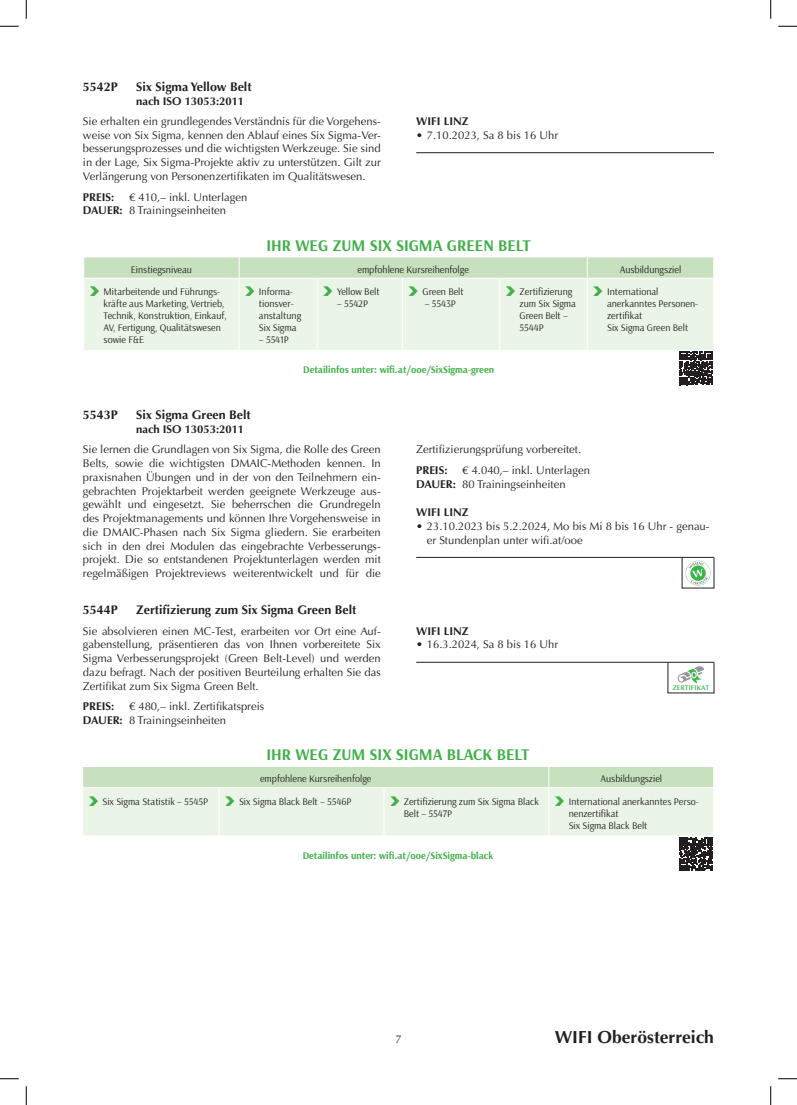
<style>
.page{position:relative;width:797px;height:1105px;background:#fff}
.page>*{position:absolute;margin:0;border:0;box-sizing:border-box;transform-origin:0 0}
.t1{font:700 17.5px "Optima";color:#231f20}
.t2{font:700 16.25px "Arsenal";color:#41b049}
.Kurstitel_10_11{font:700 12.5px "Optima";color:#231f20}
.Kurstext_9_11pt{font:11.25px/13.8px "Optima";color:#231f20;text-align:justify}
.Dauer{font:11.25px "Optima";color:#231f20}
.Preis{font:11.25px "Optima";color:#231f20}
.Kurstitel_10_11-2{font:700 11.25px "Optima";color:#231f20}
.Ort{font:700 11.25px "Optima";color:#231f20}
.Preis-2{font:700 11.25px "Optima";color:#231f20}
.t3{font:10px/12px "Arsenal";color:#231f20}
.t4{font:700 10px "Arsenal";color:#41b049}
.t5{font:600 6.88px "Optima LT Std";color:#3ab54a}
.s1{font-weight:700}
.s2{font-family:"WIFI Pfeil";color:#41b049}
</style>
<div class="page">
<hr style="left:416px;top:152px;width:298px;height:1px;background:#231f20">
<div style="left:84px;top:279px;width:629px;height:71px;background:#eaf4e7"></div>
<svg style="left:84px;top:257px;width:630px;height:21px;background:#c8e2c1"></svg>
<hr style="left:239px;top:278px;width:1px;height:72px;background:#fff">
<hr style="left:317px;top:278px;width:1px;height:72px;background:#fff">
<hr style="left:402px;top:278px;width:1px;height:72px;background:#fff">
<hr style="left:499px;top:278px;width:1px;height:72px;background:#fff">
<hr style="left:587px;top:278px;width:1px;height:72px;background:#fff">
<svg style="left:679px;top:352px;width:34px;height:33px"></svg>
<hr style="left:416px;top:557px;width:298px;height:1px;background:#231f20">
<svg style="left:685px;top:561px;width:25px;height:25px"></svg>
<hr style="left:416px;top:662px;width:298px;height:1px;background:#231f20">
<svg style="left:677px;top:666px;width:27px;height:17px"></svg>
<svg style="left:83px;top:767px;width:630px;height:104px"></svg>
<svg style="left:0;top:25px;width:19px;height:2px"></svg>
<svg style="left:778px;top:25px;width:19px;height:2px"></svg>
<svg style="left:0;top:1078px;width:19px;height:1px"></svg>
<svg style="left:778px;top:1078px;width:19px;height:1px"></svg>
<svg style="left:25px;top:0;width:2px;height:19px"></svg>
<svg style="left:25px;top:1086px;width:2px;height:19px"></svg>
<svg style="left:770px;top:0;width:1px;height:19px"></svg>
<svg style="left:770px;top:1086px;width:1px;height:19px"></svg>
<p class="Kurstitel_10_11" style="left:83px;top:79px;width:36px">5542P</p>
<p class="Kurstitel_10_11" style="left:136px;top:79px;width:117px">Six Sigma Yellow Belt</p>
<p class="Kurstitel_10_11-2" style="left:136px;top:94px;width:109px">nach ISO 13053:2011</p>
<p class="Kurstext_9_11pt" style="left:83px;top:114px;width:299px">Sie erhalten ein grundlegendes Verständnis für die Vorgehens&shy;weise von Six Sigma, kennen den Ablauf eines Six Sigma-Ver&shy;besserungsprozesses und die wichtigsten Werkzeuge. Sie sind in der Lage, Six Sigma-Projekte aktiv zu unterstützen. Gilt zur Verlängerung von Personenzertifikaten im Qualitätswesen.</p>
<p class="Preis-2" style="left:83px;top:190px;width:33px">PREIS:</p>
<p class="Preis" style="left:129px;top:190px;width:120px">€ 410,– inkl. Unterlagen</p>
<p class="Dauer" style="left:83px;top:204px;width:145px"><span class="s1">DAUER:</span> 8 Trainingseinheiten</p>
<p class="Ort" style="left:416px;top:115px;width:54px">WIFI LINZ</p>
<p class="Kurstext_9_11pt" style="left:416px;top:128px;width:143px">• 7.10.2023, Sa 8 bis 16 Uhr</p>
<p class="t2" style="left:266px;top:234px;width:266px">IHR WEG ZUM SIX SIGMA GREEN BELT</p>
<p class="t3" style="left:131px;top:263px;width:63px">Einstiegsniveau</p>
<p class="t3" style="left:357px;top:263px;width:113px">empfohlene Kursreihenfolge</p>
<p class="t3" style="left:619px;top:263px;width:63px">Ausbildungsziel</p>
<p class="t3" style="left:104px;top:286px;width:124px;text-indent:-14px"><span class="s2">P</span> Mitarbeitende und Führungs&shy;kräfte aus Marketing, Vertrieb,<br>Technik, Konstruktion, Einkauf,<br>AV, Fertigung, Qualitätswesen sowie F&amp;E</p>
<p class="t3" style="left:259px;top:286px;width:44px;text-indent:-14px"><span class="s2">P</span> Informa&shy;tionsver&shy;anstaltung<br>Six Sigma</p>
<p class="t3" style="left:323px;top:286px;width:58px"><span class="s2">P</span> Yellow Belt</p>
<p class="t3" style="left:337px;top:298px;width:32px">– 5542P</p>
<p class="t3" style="left:408px;top:286px;width:57px"><span class="s2">P</span> Green Belt</p>
<p class="t3" style="left:425px;top:298px;width:32px">– 5543P</p>
<p class="t3" style="left:519px;top:286px;width:58px;text-indent:-14px"><span class="s2">P</span> Zertifizierung zum Six Sigma<br>Green Belt –<br>5544P</p>
<p class="t3" style="left:607px;top:286px;width:93px;text-indent:-14px"><span class="s2">P</span> International anerkanntes Personen&shy;zertifikat<br>Six Sigma Green Belt</p>
<p class="t3" style="left:259px;top:334px;width:31px">– 5541P</p>
<p class="t4" style="left:303px;top:363px;width:192px">Detailinfos unter: wifi.at/ooe/SixSigma-green</p>
<p class="Kurstitel_10_11" style="left:83px;top:408px;width:36px">5543P</p>
<p class="Kurstitel_10_11" style="left:136px;top:408px;width:116px">Six Sigma Green Belt</p>
<p class="Kurstitel_10_11-2" style="left:136px;top:423px;width:109px">nach ISO 13053:2011</p>
<p class="Kurstext_9_11pt" style="left:83px;top:443px;width:299px">Sie lernen die Grundlagen von Six Sigma, die Rolle des Green Belts, sowie die wichtigsten DMAIC-Methoden kennen. In praxisnahen Übungen und in der von den Teilnehmern ein&shy;gebrachten Projektarbeit werden geeignete Werkzeuge aus&shy;gewählt und eingesetzt. Sie beherrschen die Grundregeln des Projektmanagements und können Ihre Vorgehensweise in die DMAIC-Phasen nach Six Sigma gliedern. Sie erarbeiten sich in den drei Modulen das eingebrachte Verbesserungs&shy;projekt. Die so entstandenen Projektunterlagen werden mit regelmäßigen Projektreviews weiterentwickelt und für die</p>
<p class="Kurstext_9_11pt" style="left:416px;top:443px;width:166px">Zertifizierungsprüfung vorbereitet.</p>
<p class="Preis-2" style="left:416px;top:464px;width:33px">PREIS:</p>
<p class="Preis" style="left:462px;top:464px;width:129px">€ 4.040,– inkl. Unterlagen</p>
<p class="Dauer" style="left:416px;top:477px;width:151px"><span class="s1">DAUER:</span> 80 Trainingseinheiten</p>
<p class="Ort" style="left:416px;top:505px;width:54px">WIFI LINZ</p>
<p class="Kurstext_9_11pt" style="left:427px;top:519px;width:284px;text-indent:-11px">• 23.10.2023 bis 5.2.2024, Mo bis Mi 8 bis 16 Uhr - genau&shy;er Stundenplan unter wifi.at/ooe</p>
<p class="Kurstitel_10_11" style="left:83px;top:603px;width:36px">5544P</p>
<p class="Kurstitel_10_11" style="left:136px;top:603px;width:222px">Zertifizierung zum Six Sigma Green Belt</p>
<p class="Kurstext_9_11pt" style="left:83px;top:624px;width:299px">Sie absolvieren einen MC-Test, erarbeiten vor Ort eine Auf&shy;gabenstellung, präsentieren das von Ihnen vorbereitete Six Sigma Verbesserungsprojekt (Green Belt-Level) und werden dazu befragt. Nach der positiven Beurteilung erhalten Sie das Zertifikat zum Six Sigma Green Belt.</p>
<p class="Preis-2" style="left:83px;top:700px;width:33px">PREIS:</p>
<p class="Preis" style="left:129px;top:700px;width:137px">€ 480,– inkl. Zertifikatspreis</p>
<p class="Dauer" style="left:83px;top:713px;width:145px"><span class="s1">DAUER:</span> 8 Trainingseinheiten</p>
<p class="Ort" style="left:416px;top:624px;width:54px">WIFI LINZ</p>
<p class="Kurstext_9_11pt" style="left:416px;top:638px;width:143px">• 16.3.2024, Sa 8 bis 16 Uhr</p>
<p class="t2" style="left:266px;top:743px;width:265px">IHR WEG ZUM SIX SIGMA BLACK BELT</p>
<p class="t3" style="left:260px;top:772px;width:113px">empfohlene Kursreihenfolge</p>
<p class="t3" style="left:600px;top:772px;width:63px">Ausbildungsziel</p>
<p class="t5" style="left:672px;top:684px;width:38px">ZERTIFIKAT</p>
<p class="t3" style="left:88px;top:795px;width:121px"><span class="s2">P</span> Six Sigma Statistik – 5545P</p>
<p class="t3" style="left:225px;top:795px;width:128px"><span class="s2">P</span> Six Sigma Black Belt – 5546P</p>
<p class="t3" style="left:404px;top:795px;width:137px;text-indent:-14px"><span class="s2">P</span> Zertifizierung zum Six Sigma Black<br>Belt – 5547P</p>
<p class="t3" style="left:568px;top:795px;width:131px;text-indent:-14px"><span class="s2">P</span> International anerkanntes Perso&shy;nenzertifikat<br>Six Sigma Black Belt</p>
<p class="t4" style="left:303px;top:848px;width:192px">Detailinfos unter: wifi.at/ooe/SixSigma-black</p>
<p class="Kurstext_9_11pt" style="left:395px;top:1033px;width:8px">7</p>
<h1 class="t1" style="left:555px;top:1027px;width:161px">WIFI Oberösterreich</h1>
</div>
